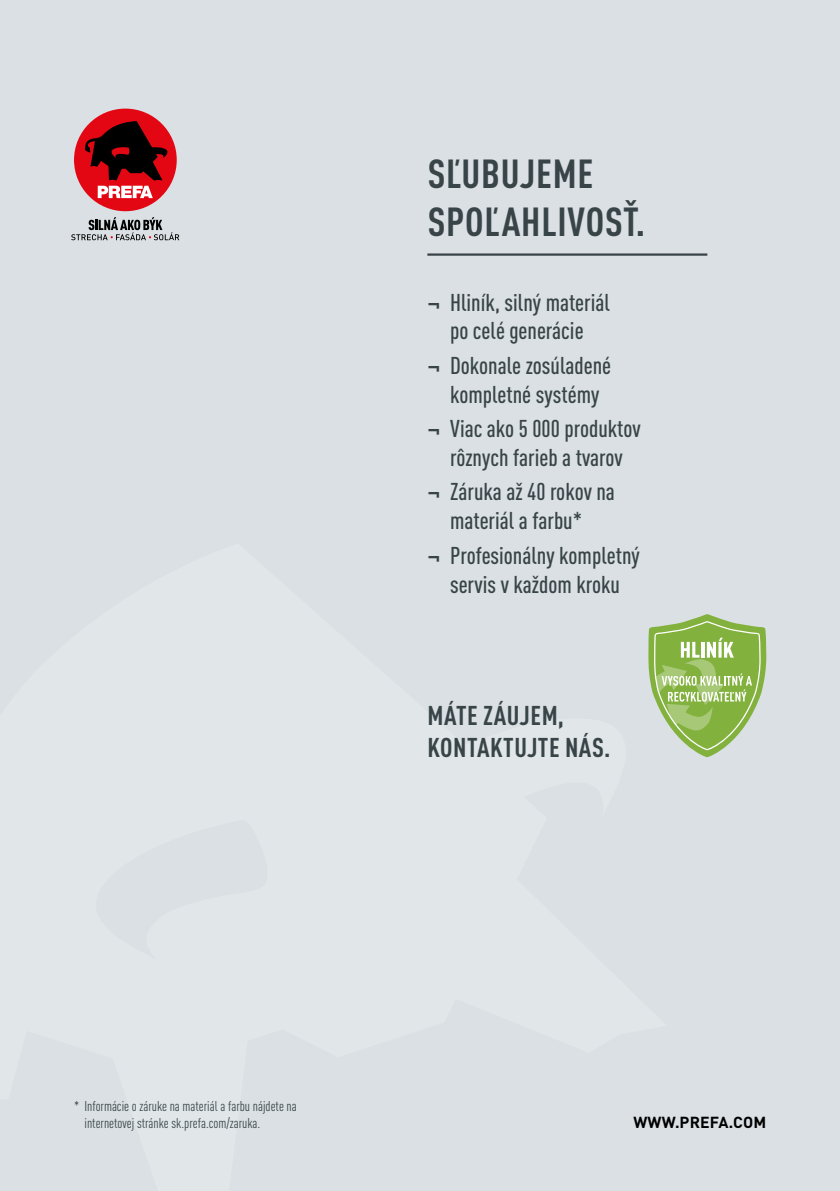
<style>
.page{position:relative;width:840px;height:1191px;background:#fff}
.page>*{position:absolute;margin:0;border:0;box-sizing:border-box;transform-origin:0 0}
.t1{font:700 condensed 40px/48px "DIN Pro";letter-spacing:.02em;color:#394448}
.t2{font:700 condensed 26.8px/32.2px "DIN Pro";letter-spacing:.02em;color:#394448}
.t3{font:500 condensed 24px/28.8px "DIN Pro";color:#394448;text-align:center}
.t4{font:700 15.8px "DIN Pro";letter-spacing:.01em;color:#000}
.t5{font:condensed 14px/16.8px "DIN Pro";color:#394448}
.s1{font-stretch:normal}
</style>
<div class="page">
<div style="left:0;top:0;width:839px;height:1191px;background:#dae0e3"></div>
<hr style="left:427px;top:253px;width:280px;height:3px;background:#394448">
<svg style="left:648px;top:614px;width:117px;height:143px"></svg>
<div style="left:74px;top:109px;width:103px;height:102px;background:#e30613;border-radius:50%"></div>
<svg style="left:85px;top:121px;width:83px;height:77px"></svg>
<svg style="left:71px;top:217px;width:108px;height:23px"></svg>
<h1 class="t1" style="left:427px;top:147px;width:219px">SĽUBUJEME<br>SPOĽAHLIVOSŤ.</h1>
<p class="t3" style="left:427px;top:286px;width:184px"><span class="s1">¬</span> hliník, silný materiál po celé generácie</p>
<p class="t3" style="left:427px;top:349px;width:185px"><span class="s1">¬</span> dokonale zosúladené kompletné systémy</p>
<p class="t3" style="left:427px;top:412px;width:215px"><span class="s1">¬</span> viac ako 5 000 produktov rôznych farieb a tvarov</p>
<p class="t3" style="left:427px;top:475px;width:189px"><span class="s1">¬</span> záruka až 40 rokov na materiál a farbu*</p>
<p class="t3" style="left:427px;top:539px;width:214px"><span class="s1">¬</span> Profesionálny kompletný servis v každom kroku</p>
<p class="t2" style="left:427px;top:697px;width:184px">MÁTE ZÁUJEM,<br>KONTAKTUJTE NÁS.</p>
<p class="t5" style="left:84px;top:1096px;width:214px;text-indent:-10px">* Informácie o záruke na materiál a farbu nájdete na internetovej stránke sk.prefa.com/zaruka.</p>
<p class="t4" style="left:633px;top:1108px;width:134px">WWW.PREFA.COM</p>
</div>
